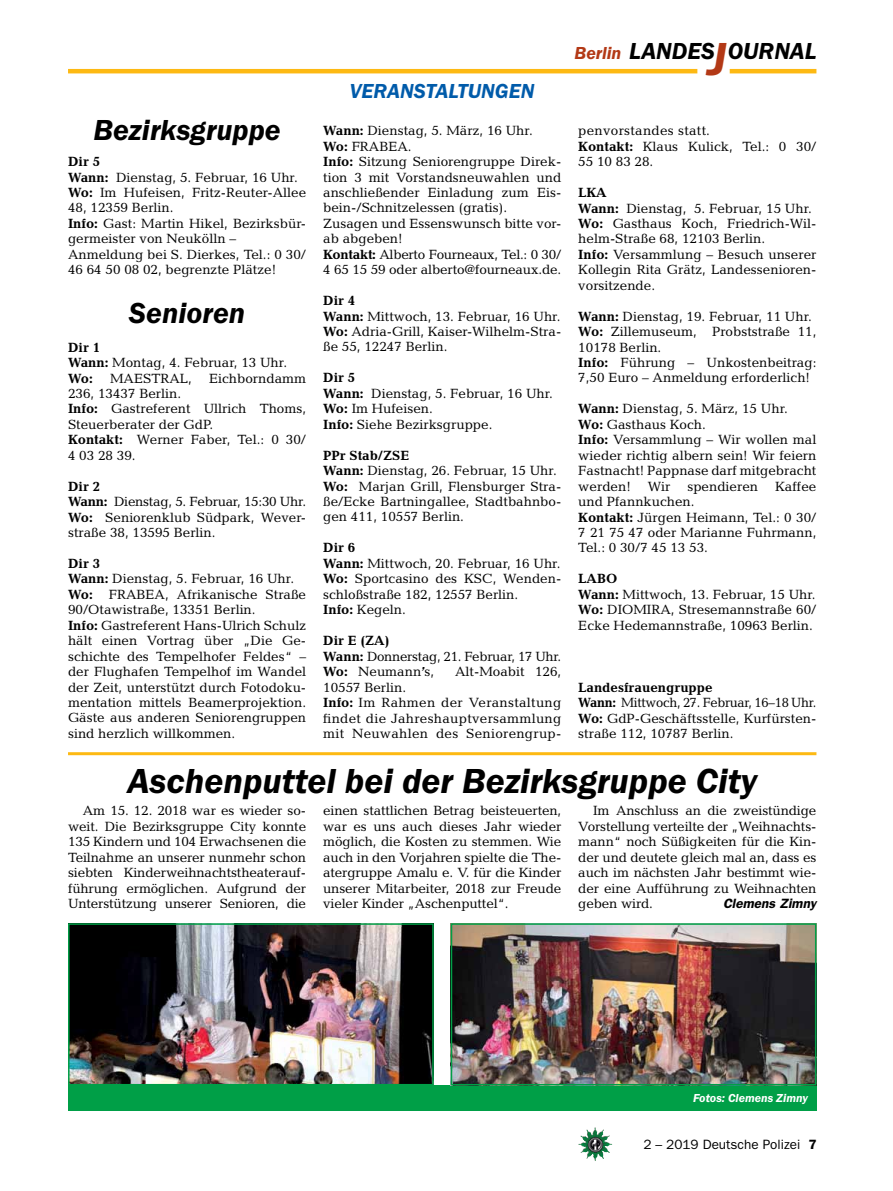
<style>
.page{position:relative;width:893px;height:1191px;background:#fff}
.page>*{position:absolute;margin:0;border:0;box-sizing:border-box;transform-origin:0 0}
.t1{font:italic 600 36px "Franklin Gothic Itc T";color:#000}
.t2{font:italic 600 30px "Franklin Gothic Itc T";color:#000}
.t3{font:italic 600 24px "Franklin Gothic Itc T";color:#000}
.t4{font:italic 600 21px "Franklin Gothic Itc T";color:#005baa}
.t5{font:italic 600 18px "Franklin Gothic Itc T";color:#b33916}
.t6{font:13.5px/15.5px "Candida";color:#000}
.t7{font:13.5px/15.5px "Candida";color:#000;scale:.96 1}
.t8{font:13.5px/15.5px "Candida";letter-spacing:.02em;color:#000}
.t9{font:13.5px/15.6px "Candida";letter-spacing:-.02em;color:#000}
.t10{font:13.5px "Franklin Gothic";color:#000}
.t11{font:italic 600 13.5px "Franklin Gothic";color:#000}
.t12{font:italic 600 12px "Franklin Gothic Itc T";color:#fff}
.s1{font-weight:700}
.s2{font-family:"Franklin Gothic Itc T";font-weight:600;font-style:italic}
.s3{font-size:48px;color:#b33916}
.s4{font-weight:600}
</style>
<div class="page">
<img style="left:578px;top:1127px;width:17px;height:25px">
<hr style="left:730px;top:69px;width:86px;height:4px;background:#fdb913">
<hr style="left:68px;top:69px;width:629px;height:4px;background:#fdb913">
<img style="left:71px;top:926px;width:360px;height:156px">
<div style="left:68px;top:923px;width:366px;height:162px;border:2px solid #009f47"></div>
<div style="left:68px;top:1085px;width:748px;height:26px;background:#009f47"></div>
<img style="left:454px;top:926px;width:359px;height:156px">
<div style="left:451px;top:923px;width:365px;height:162px;border:2px solid #009f47"></div>
<hr style="left:68px;top:752px;width:748px;height:3px;background:#fdb913">
<h2 class="t2" style="left:94px;top:112px;width:189px">Bezirksgruppe</h2>
<p class="t6" style="left:68px;top:154px;width:240px"><span class="s1">Dir 5<br>Wann:</span> Dienstag, 5. Februar, 16 Uhr.<br><span class="s1">Wo:</span> Im Hufeisen, Fritz-Reuter-Allee<br>48, 12359 Berlin.<br><span class="s1">Info:</span> Gast: Martin Hikel, Bezirksbür&shy;germeister von Neukölln –<br>Anmeldung bei S. Dierkes, Tel.: 0 30/<br>46 64 50 08 02, begrenzte Plätze!</p>
<h2 class="t2" style="left:129px;top:295px;width:118px">Senioren</h2>
<p class="t6" style="left:68px;top:339px;width:221px"><span class="s1">Dir 1<br>Wann:</span> Montag, 4. Februar, 13 Uhr.<br><span class="s1">Wo:</span></p>
<p class="t6" style="left:110px;top:370px;width:83px">MAESTRAL,</p>
<p class="t6" style="left:209px;top:370px;width:98px">Eichborndamm</p>
<p class="t6" style="left:68px;top:386px;width:240px">236, 13437 Berlin.<br><span class="s1">Info:</span> Gastreferent Ullrich Thoms,<br>Steuerberater der GdP.<br><span class="s1">Kontakt:</span> Werner Faber, Tel.: 0 30/<br>4 03 28 39.</p>
<p class="t6" style="left:68px;top:478px;width:240px"><span class="s1">Dir 2<br>Wann:</span> Dienstag, 5. Februar, 15:30 Uhr.<br><span class="s1">Wo:</span> Seniorenklub Südpark, Wever&shy;straße 38, 13595 Berlin.</p>
<p class="t6" style="left:68px;top:555px;width:240px"><span class="s1">Dir 3<br>Wann:</span> Dienstag, 5. Februar, 16 Uhr.<br><span class="s1">Wo:</span> FRABEA, Afrikanische Straße<br>90/Otawistraße, 13351 Berlin.<br><span class="s1">Info:</span> Gastreferent Hans-Ulrich Schulz hält einen Vortrag über „Die Ge&shy;schichte des Tempelhofer Feldes“ – der Flughafen Tempelhof im Wandel der Zeit, unterstützt durch Fotodoku&shy;mentation mittels Beamerprojektion.<br>Gäste aus anderen Seniorengruppen sind herzlich willkommen.</p>
<h3 class="t4" style="left:350px;top:79px;width:14px">verans</h3>
<h3 class="t4" style="left:426px;top:79px;width:57px">tal tungen</h3>
<p class="t6" style="left:323px;top:123px;width:240px"><span class="s1">Wann:</span> Dienstag, 5. März, 16 Uhr.<br><span class="s1">Wo:</span> FRABEA.<br><span class="s1">Info:</span> Sitzung Seniorengruppe Direk&shy;tion 3 mit Vorstandsneuwahlen und anschließender Einladung zum Eis&shy;bein-/Schnitzelessen (gratis).<br>Zusagen und Essenswunsch bitte vor&shy;ab abgeben!<br><span class="s1">Kontakt:</span> Alberto Fourneaux, Tel.: 0 30/<br>4 65 15 59 oder alberto@fourneaux.de.</p>
<p class="t6" style="left:323px;top:293px;width:240px"><span class="s1">Dir 4<br>Wann:</span> Mittwoch, 13. Februar, 16 Uhr.<br><span class="s1">Wo:</span> Adria-Grill, Kaiser-Wilhelm-Stra&shy;ße 55, 12247 Berlin.</p>
<p class="t6" style="left:323px;top:370px;width:231px"><span class="s1">Dir 5<br>Wann:</span> Dienstag, 5. Februar, 16 Uhr.<br><span class="s1">Wo:</span> Im Hufeisen.<br><span class="s1">Info:</span> Siehe Bezirksgruppe.</p>
<p class="t6" style="left:323px;top:447px;width:240px"><span class="s1">PPr Stab/ZSE<br>Wann:</span> Dienstag, 26. Februar, 15 Uhr.<br><span class="s1">Wo:</span> Marjan Grill, Flensburger Stra&shy;ße/Ecke Bartningallee, Stadtbahnbo&shy;gen 411, 10557 Berlin.</p>
<p class="t6" style="left:323px;top:540px;width:240px"><span class="s1">Dir 6<br>Wann:</span> Mittwoch, 20. Februar, 16 Uhr.<br><span class="s1">Wo:</span> Sportcasino des KSC, Wenden&shy;schloßstraße 182, 12557 Berlin.<br><span class="s1">Info:</span> Kegeln.</p>
<p class="t9" style="left:323px;top:632px;width:240px"><span class="s1">Dir E (ZA)<br>Wann:</span> Donnerstag, 21. Februar, 17 Uhr.<br><span class="s1">Wo:</span> Neumann<span class="s2">’</span>s,</p>
<p class="t6" style="left:455px;top:664px;width:108px">Alt-Moabit 126,</p>
<p class="t8" style="left:323px;top:679px;width:240px">10557 Berlin.<br><span class="s1">Info:</span> Im Rahmen der Veranstaltung findet die Jahreshauptversammlung mit Neuwahlen des Seniorengrup-</p>
<h3 class="t5" style="left:575px;top:42px;width:48px">Berlin</h3>
<h3 class="t3" style="left:629px;top:37px;width:189px">LANDES<span class="s3">J</span>OURNAL</h3>
<p class="t6" style="left:578px;top:123px;width:240px">penvorstandes statt.<br><span class="s1">Kontakt:</span> Klaus Kulick, Tel.: 0 30/<br>55 10 83 28.</p>
<p class="t6" style="left:578px;top:185px;width:240px"><span class="s1">LKA<br>Wann:</span> Dienstag, 5. Februar, 15 Uhr.<br><span class="s1">Wo:</span> Gasthaus Koch, Friedrich-Wil&shy;helm-Straße 68, 12103 Berlin.<br><span class="s1">Info:</span> Versammlung – Besuch unserer<br>Kollegin Rita Grätz, Landessenioren&shy;vorsitzende.</p>
<p class="t6" style="left:578px;top:308px;width:240px"><span class="s1">Wann:</span> Dienstag, 19. Februar, 11 Uhr.<br><span class="s1">Wo:</span> Zillemuseum, Probststraße 11,<br>10178 Berlin.<br><span class="s1">Info:</span> Führung – Unkostenbeitrag:<br>7,50 Euro – Anmeldung erforderlich!</p>
<p class="t6" style="left:578px;top:401px;width:240px"><span class="s1">Wann:</span> Dienstag, 5. März, 15 Uhr.<br><span class="s1">Wo:</span> Gasthaus Koch.<br><span class="s1">Info:</span> Versammlung – Wir wollen mal wieder richtig albern sein! Wir feiern<br>Fastnacht! Pappnase darf mitgebracht werden!</p>
<p class="t6" style="left:648px;top:478px;width:24px">Wir</p>
<p class="t6" style="left:687px;top:478px;width:72px">spendieren</p>
<p class="t6" style="left:775px;top:478px;width:43px">Kaffee</p>
<p class="t6" style="left:578px;top:494px;width:240px">und Pfannkuchen.<br><span class="s1">Kontakt:</span> Jürgen Heimann, Tel.: 0 30/<br>7 21 75 47 oder Marianne Fuhrmann,<br>Tel.: 0 30/7 45 13 53.</p>
<p class="t6" style="left:578px;top:571px;width:240px"><span class="s1">LABO<br>Wann:</span> Mittwoch, 13. Februar, 15 Uhr.<br><span class="s1">Wo:</span> DIOMIRA, Stresemannstraße 60/<br>Ecke Hedemannstraße, 10963 Berlin.</p>
<p class="t7" style="left:578px;top:679px;width:250px"><span class="s1">Landesfrauengruppe<br>Wann:</span> Mittwoch, 27. Februar, 16–18 Uhr.<br><span class="s1">Wo:</span> GdP-Geschäftsstelle, Kurfürsten&shy;straße 112, 10787 Berlin.</p>
<h1 class="t1" style="left:128px;top:760px;width:631px">Aschenputtel bei der Bezirksgruppe City</h1>
<p class="t6" style="left:323px;top:803px;width:240px;text-align:justify">einen stattlichen Betrag beisteuerten, war es uns auch dieses Jahr wieder möglich, die Kosten zu stemmen. Wie auch in den Vorjahren spielte die The&shy;atergruppe Amalu e. V. für die Kinder unserer Mitarbeiter, 2018 zur Freude vieler Kinder „Aschenputtel“.</p>
<p class="t6" style="left:578px;top:803px;width:240px;text-align:justify;text-indent:15px">Im Anschluss an die zweistündige Vorstellung verteilte der „Weihnachts&shy;mann“ noch Süßigkeiten für die Kin&shy;der und deutete gleich mal an, dass es auch im nächsten Jahr bestimmt wie&shy;der eine Aufführung zu Weihnachten geben wird.</p>
<p class="t6" style="left:68px;top:803px;width:240px;text-align:justify;text-indent:15px">Am 15. 12. 2018 war es wieder so&shy;weit. Die Bezirksgruppe City konnte 135 Kindern und 104 Erwachsenen die Teilnahme an unserer nunmehr schon siebten Kinderweihnachtstheaterauf&shy;führung ermöglichen. Aufgrund der Unterstützung unserer Senioren, die</p>
<p class="t11" style="left:723px;top:895px;width:95px">Clemens Zimny</p>
<p class="t12" style="left:693px;top:1091px;width:116px">Fotos: Clemens Zimny</p>
<p class="t10" style="left:643px;top:1136px;width:175px">2 – 2019 Deutsche Polizei <span class="s4">7</span></p>
</div>
